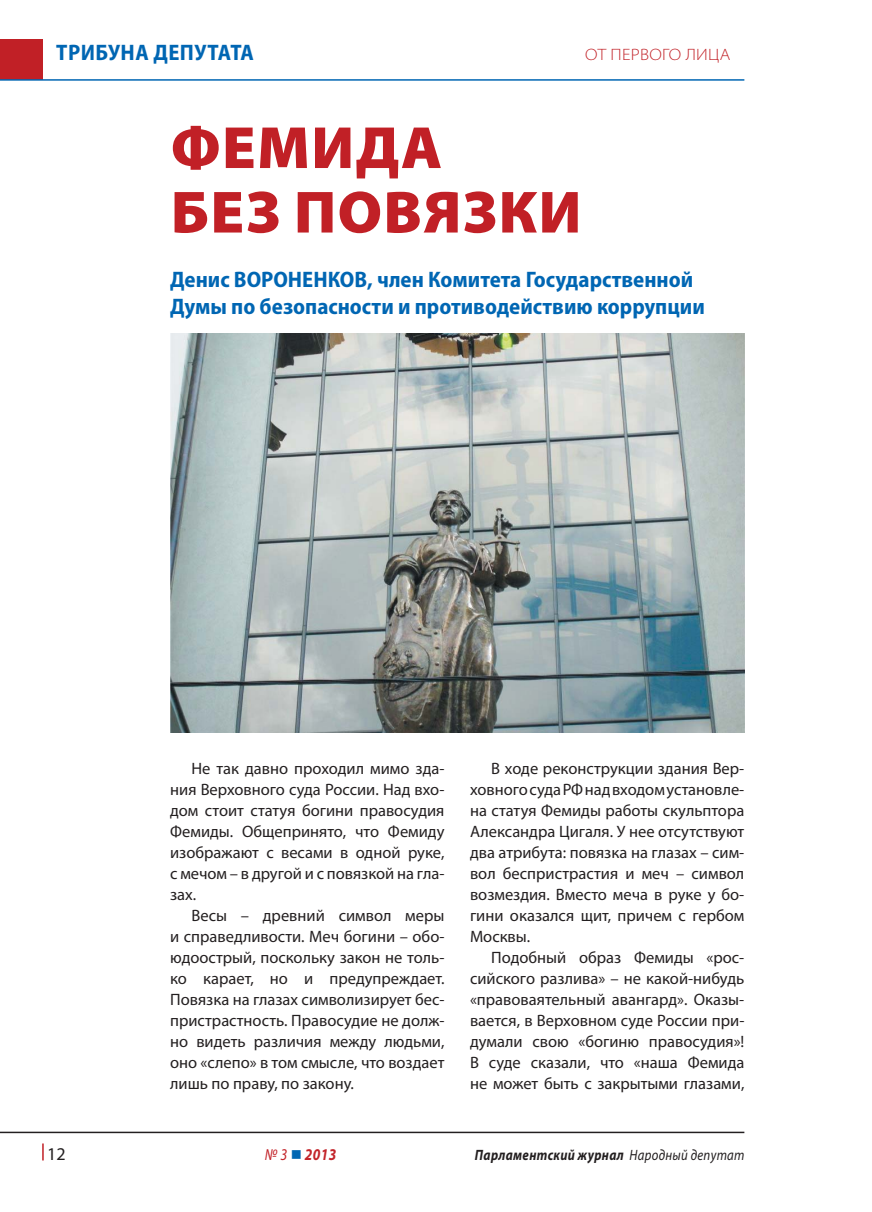
<style>
.page{position:relative;width:872px;height:1212px;background:#fff}
.page>*{position:absolute;margin:0;border:0;box-sizing:border-box;transform-origin:0 0}
.t1{font:900 60px/64.5px "Myriad Pro";letter-spacing:.02em;color:#c12026}
.t2{font:700 semi-condensed 22.5px/27px "Myriad Pro";color:#0066b3}
.t3{font:700 semi-condensed 22.5px "Myriad Pro";letter-spacing:.02em;color:#0066b3}
.t4{font:18px "Myriad Pro";color:#231f20}
.t5{font:16.5px/21px "Myriad Pro";color:#231f20;text-align:justify}
.t6{font:300 semi-expanded 16.5px "Myriad Pro";letter-spacing:.02em;color:#c12026}
.t7{font:italic 700 16.5px "Myriad Pro";color:#c3252b;scale:.85 1}
.t8{font:italic 700 15px "Myriad Pro";letter-spacing:.025em;color:#231f20;scale:.85 1}
.s1{font-weight:400}
</style>
<div class="page">
<hr style="left:0;top:1132px;width:744px;height:1px;background:#231f20">
<svg style="left:42px;top:1143px;width:2px;height:17px"></svg>
<div style="left:0;top:39px;width:43px;height:41px;background:#c12026"></div>
<hr style="left:0;top:79px;width:744px;height:2px;background:#0066b3">
<img style="left:170px;top:333px;width:574px;height:399px">
<h2 class="t3" style="left:56px;top:39px;width:199px">ТРИБУНА ДЕПУТАТА</h2>
<p class="t6" style="left:585px;top:45px;width:147px">ОТ ПЕРВОГО ЛИЦА</p>
<h1 class="t1" style="left:171px;top:115px;width:412px">ФЕМИДА<br>БЕЗ ПОВЯЗКИ</h1>
<h2 class="t2" style="left:170px;top:266px;width:536px">Денис ВОРОНЕНКОВ, член Комитета Государственной<br>Думы по безопасности и противодействию коррупции</h2>
<p class="t5" style="left:170px;top:758px;width:276px;text-indent:21px">Не так давно проходил мимо зда&shy;ния Верховного суда России. Над вхо&shy;дом стоит статуя богини правосудия Фемиды. Общепринято, что Фемиду изображают с весами в одной руке, с мечом – в другой и с повязкой на гла&shy;зах.</p>
<p class="t5" style="left:170px;top:905px;width:276px;text-indent:21px">Весы – древний символ меры и справедливости. Меч богини – обо&shy;юдоострый, поскольку закон не толь&shy;ко карает, но и предупреждает.<br>Повязка на глазах символизирует бес&shy;пристрастность. Правосудие не долж&shy;но видеть различия между людьми, оно «слепо» в том смысле, что воздает лишь по праву, по закону.</p>
<p class="t5" style="left:470px;top:758px;width:276px;text-indent:21px">В ходе реконструкции здания Вер&shy;ховного суда РФ над входом установле&shy;на статуя Фемиды работы скульптора Александра Цигаля. У нее отсутствуют два атрибута: повязка на глазах – сим&shy;вол беспристрастия и меч – символ возмездия. Вместо меча в руке у бо&shy;гини оказался щит, причем с гербом Москвы.</p>
<p class="t5" style="left:470px;top:947px;width:276px;text-indent:21px">Подобный образ Фемиды «рос&shy;сийского разлива» – не какой-нибудь «правоваятельный авангард». Оказы&shy;вается, в Верховном суде России при&shy;думали свою «богиню правосудия»!<br>В суде сказали, что «наша Фемида не может быть с закрытыми глазами,</p>
<p class="t4" style="left:47px;top:1143px;width:20px">12</p>
<p class="t7" style="left:265px;top:1145px;width:85px"><span class="s1">№ 3</span> 2013</p>
<p class="t8" style="left:475px;top:1146px;width:319px">Парламентский журнал <span class="s1">Народный депутат</span></p>
</div>
